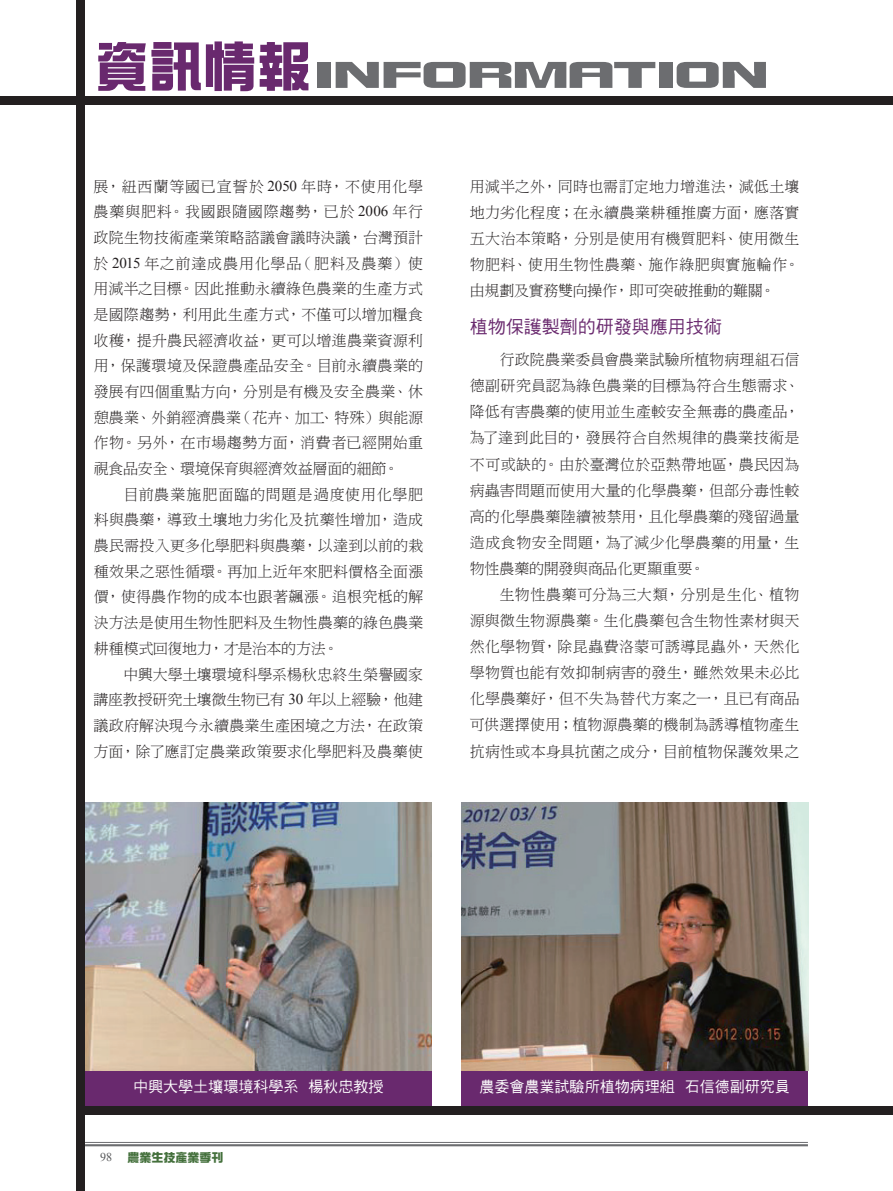
<style>
.page{position:relative;width:893px;height:1191px;background:#fff}
.page>*{position:absolute;margin:0;border:0;box-sizing:border-box;transform-origin:0 0}
.t1{font:36.15px "DF Zong Yi W9 WINP BF";color:#6c6d70;scale:1.64 1}
.t2{font:18px "DF Hei W5 WINP BF";color:#69296e}
.t3{font:15px/25.7px "DF Ming W3 WIN BF";letter-spacing:.005em;color:#231f20;text-align:justify}
.t4{font:15px "DF Hei W5 WINP BF";color:#fff}
.t5{font:12px "DF Zong Yi W9 WINP BF";color:#44703c}
.t6{font:12px "Times New Roman";color:#57585a}
.s1{font-size:54px;color:#69296e}
.s2{font-family:"Times New Roman"}
</style>
<div class="page">
<hr style="left:85px;top:1142px;width:723px;height:1px;background:#6c6d70">
<hr style="left:85px;top:1144px;width:723px;height:2px;background:#6c6d70">
<div style="left:77px;top:0;width:8px;height:1191px;background:#231f20"></div>
<div style="left:81px;top:1106px;width:812px;height:8px;background:#231f20"></div>
<div style="left:0;top:96px;width:893px;height:8px;background:#231f20"></div>
<div style="left:85px;top:1070px;width:347px;height:36px;background:#69296e"></div>
<div style="left:461px;top:1070px;width:347px;height:36px;background:#69296e"></div>
<img style="left:461px;top:802px;width:347px;height:268px">
<img style="left:85px;top:802px;width:347px;height:268px">
<h1 class="t1" style="left:95px;top:57px;width:412px"><span class="s1">資訊情報</span>INFORMATION</h1>
<p class="t3" style="left:94px;top:173px;width:331px">展，紐西蘭等國已宣誓於 <span class="s2">2050</span> 年時，不使用化學農藥與肥料。我國跟隨國際趨勢，已於 <span class="s2">2006</span> 年行政院生物技術產業策略諮議會議時決議，台灣預計於 <span class="s2">2015</span> 年之前達成農用化學品（肥料及農藥）使用減半之目標。因此推動永續綠色農業的生產方式是國際趨勢，利用此生產方式，不僅可以增加糧食收穫，提升農民經濟收益，更可以增進農業資源利用，保護環境及保證農產品安全。目前永續農業的發展有四個重點方向，分別是有機及安全農業、休憩農業、外銷經濟農業（花卉、加工、特殊）與能源作物。另外，在市場趨勢方面，消費者已經開始重視食品安全、環境保育與經濟效益層面的細節。</p>
<p class="t3" style="left:94px;top:481px;width:331px;text-indent:30px">目前農業施肥面臨的問題是過度使用化學肥料與農藥，導致土壤地力劣化及抗藥性增加，造成農民需投入更多化學肥料與農藥，以達到以前的栽種效果之惡性循環。再加上近年來肥料價格全面漲價，使得農作物的成本也跟著飆漲。追根究柢的解決方法是使用生物性肥料及生物性農藥的綠色農業耕種模式回復地力，才是治本的方法。</p>
<p class="t3" style="left:94px;top:661px;width:331px;text-indent:30px">中興大學土壤環境科學系楊秋忠終生榮譽國家講座教授研究土壤微生物已有 <span class="s2">30</span> 年以上經驗，他建議政府解決現今永續農業生產困境之方法，在政策方面，除了應訂定農業政策要求化學肥料及農藥使</p>
<p class="t3" style="left:470px;top:173px;width:331px;line-height:26.1px">用減半之外，同時也需訂定地力增進法，減低土壤地力劣化程度；在永續農業耕種推廣方面，應落實五大治本策略，分別是使用有機質肥料、使用微生物肥料、使用生物性農藥、施作綠肥與實施輪作。由規劃及實務雙向操作，即可突破推動的難關。</p>
<p class="t2" style="left:470px;top:317px;width:253px">植物保護製劑的研發與應用技術</p>
<p class="t3" style="left:470px;top:347px;width:331px;line-height:26.1px;text-indent:30px">行政院農業委員會農業試驗所植物病理組石信德副研究員認為綠色農業的目標為符合生態需求、降低有害農藥的使用並生產較安全無毒的農產品，為了達到此目的，發展符合自然規律的農業技術是不可或缺的。由於臺灣位於亞熱帶地區，農民因為病蟲害問題而使用大量的化學農藥，但部分毒性較高的化學農藥陸續被禁用，且化學農藥的殘留過量造成食物安全問題，為了減少化學農藥的用量，生物性農藥的開發與商品化更顯重要。</p>
<p class="t3" style="left:470px;top:581px;width:331px;line-height:26.1px;text-indent:30px">生物性農藥可分為三大類，分別是生化、植物源與微生物源農藥。生化農藥包含生物性素材與天然化學物質，除昆蟲費洛蒙可誘導昆蟲外，天然化學物質也能有效抑制病害的發生，雖然效果未必比化學農藥好，但不失為替代方案之一，且已有商品可供選擇使用；植物源農藥的機制為誘導植物產生抗病性或本身具抗菌之成分，目前植物保護效果之</p>
<p class="t4" style="left:133px;top:1079px;width:251px">中興大學土壤環境科學系 楊秋忠教授</p>
<p class="t6" style="left:100px;top:1149px;width:13px">98</p>
<p class="t5" style="left:128px;top:1151px;width:97px">農業生技產業季刊</p>
<p class="t4" style="left:480px;top:1079px;width:311px">農委會農業試驗所植物病理組 石信德副研究員</p>
</div>
